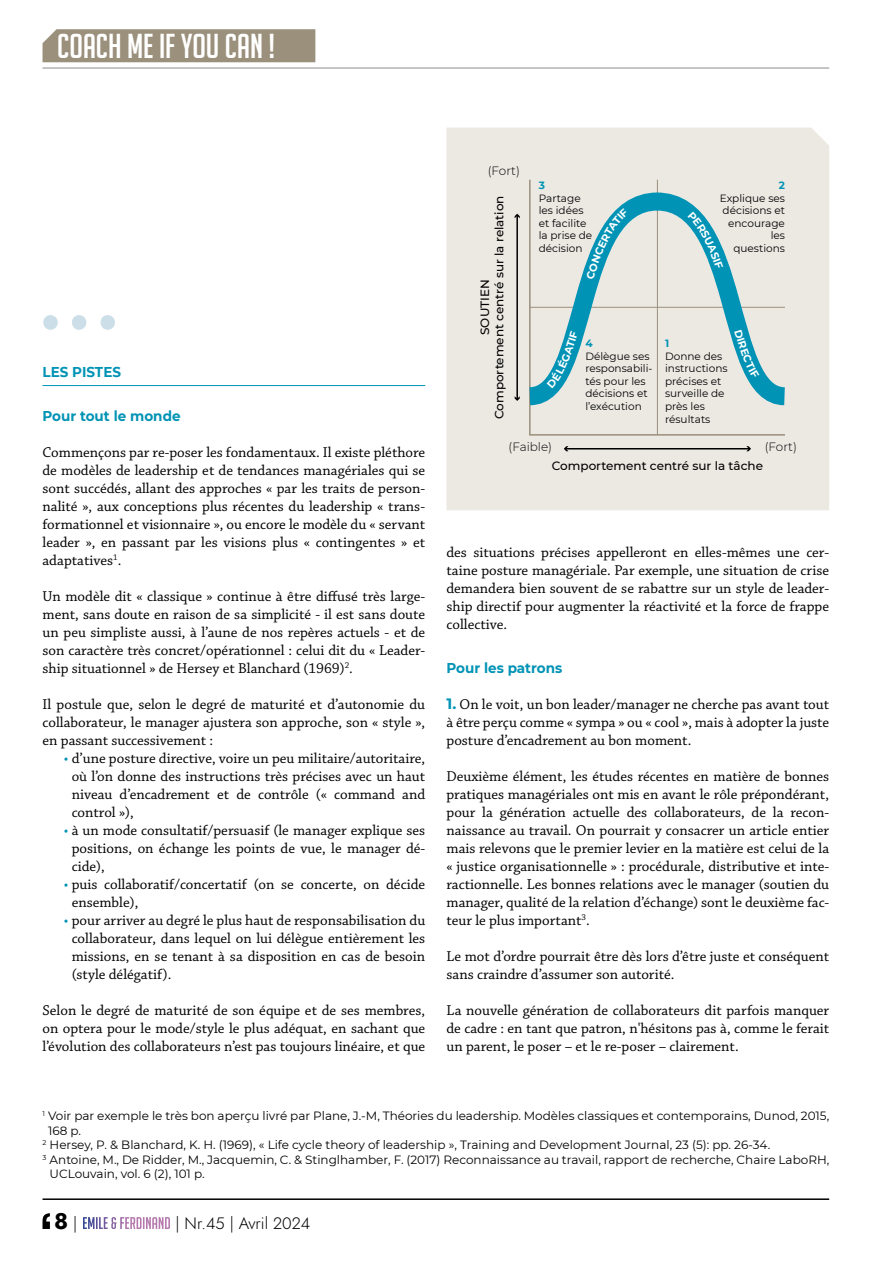
<style>
.page{position:relative;width:893px;height:1263px;background:#fff}
.page>*{position:absolute;margin:0;border:0;box-sizing:border-box;transform-origin:0 0}
.t1{font:135px "Montserrat";color:#ccdee8}
.t2{font:33.75px "Big Noodle Titling";color:#fff}
.t3{font:16.5px "Jost";color:#000}
.t4{font:15px/18px "Chaparral Pro";color:#000;text-align:justify}
.t5{font:700 14.25px "Montserrat";color:#0193b5;scale:.95 1}
.t6{font:12px "Montserrat";color:#000}
.t7{font:500 12px/14.4px "Montserrat";color:#000;text-align:center}
.t8{font:300 12px "Montserrat";color:#000}
.t9{font:10.5px/12.6px "Montserrat";color:#000}
.t10{font:700 10.5px "Montserrat";color:#0093b5}
.s1{color:#0193b5}
.s2{font-family:"Montserrat";font-weight:700;color:#0193b5}
.s3{font-weight:700;font-size:22.5px}
.s4{font-family:"Big Noodle Titling";color:#fff}
</style>
<div class="page">
<svg style="left:43px;top:1213px;width:7px;height:16px"></svg>
<hr style="left:43px;top:1198px;width:786px;height:2px;background:#000">
<hr style="left:43px;top:67px;width:786px;height:2px;background:#b1b3b4">
<hr style="left:43px;top:385px;width:382px;height:1px;background:#0193b5">
<div style="left:43px;top:29px;width:272px;height:33px;background:#9b907c"></div>
<div style="left:446px;top:128px;width:383px;height:382px;background:#ece9e3"></div>
<svg style="left:528px;top:178px;width:258px;height:258px;background:#e6e3dc"></svg>
<hr style="left:657px;top:180px;width:1px;height:255px;background:#9b907c">
<hr style="left:565px;top:448px;width:184px;height:1px;background:#000">
<svg style="left:564px;top:446px;width:4px;height:5px"></svg>
<svg style="left:746px;top:446px;width:5px;height:5px"></svg>
<svg style="left:512px;top:183px;width:290px;height:231px;background:#cbdcdb"></svg>
<h2 class="t2" style="left:57px;top:28px;width:219px">COACH ME IF YOU CAN !</h2>
<h1 class="t1" style="left:36px;top:188px;width:87px">...</h1>
<p class="t5" style="left:43px;top:361px;width:84px">LES PISTES</p>
<p class="t5" style="left:43px;top:406px;width:147px">Pour tout le monde</p>
<p class="t4" style="left:43px;top:444px;width:384px">Commençons par re-poser les fondamentaux. Il existe pléthore de modèles de leadership et de tendances managériales qui se sont succédés, allant des approches « par les traits de person&shy;nalité », aux conceptions plus récentes du leadership « trans&shy;formationnel et visionnaire », ou encore le modèle du « servant leader », en passant par les visions plus « contingentes » et adaptatives<sup>1</sup>.</p>
<p class="t4" style="left:43px;top:588px;width:384px">Un modèle dit « classique » continue à être diffusé très large&shy;ment, sans doute en raison de sa simplicité - il est sans doute un peu simpliste aussi, à l’aune de nos repères actuels - et de son caractère très concret/opérationnel : celui dit du « Leader&shy;ship situationnel » de Hersey et Blanchard (1969)<sup>2</sup>.</p>
<p class="t4" style="left:43px;top:696px;width:384px">Il postule que, selon le degré de maturité et d’autonomie du collaborateur, le manager ajustera son approche, son « style », en passant successivement :</p>
<p class="t4" style="left:72px;top:750px;width:355px;text-indent:-8px"><span class="s1">•</span> d’une posture directive, voire un peu militaire/autoritaire, où l’on donne des instructions très précises avec un haut niveau d’encadrement et de contrôle (« command and control »),</p>
<p class="t4" style="left:72px;top:822px;width:355px;text-indent:-8px"><span class="s1">•</span> à un mode consultatif/persuasif (le manager explique ses positions, on échange les points de vue, le manager dé&shy;cide),</p>
<p class="t4" style="left:72px;top:876px;width:355px;text-indent:-8px"><span class="s1">•</span> puis collaboratif/concertatif (on se concerte, on décide ensemble),</p>
<p class="t4" style="left:72px;top:912px;width:355px;text-indent:-8px"><span class="s1">•</span> pour arriver au degré le plus haut de responsabilisation du collaborateur, dans lequel on lui délègue entièrement les missions, en se tenant à sa disposition en cas de besoin (style délégatif).</p>
<p class="t4" style="left:43px;top:1002px;width:384px">Selon le degré de maturité de son équipe et de ses membres, on optera pour le mode/style le plus adéquat, en sachant que l’évolution des collaborateurs n’est pas toujours linéaire, et que</p>
<p class="t8" style="left:488px;top:162px;width:34px">(Fort)</p>
<p class="t7" style="left:477px;top:419px;width:225px;rotate:-90deg">SOUTIEN<br>Comportement centré sur la relation</p>
<p class="t8" style="left:509px;top:439px;width:45px">(Faible)</p>
<p class="t8" style="left:765px;top:439px;width:34px">(Fort)</p>
<p class="t7" style="left:552px;top:458px;width:213px">Comportement centré sur la tâche</p>
<p class="t10" style="left:779px;top:178px;width:8px">2</p>
<p class="t9" style="left:720px;top:191px;width:67px;text-align:right">Explique ses décisions et encourage les questions</p>
<p class="t10" style="left:539px;top:178px;width:8px">3</p>
<p class="t9" style="left:539px;top:191px;width:55px">Partage les idées et facilite la prise de décision</p>
<p class="t10" style="left:585px;top:336px;width:9px">4</p>
<p class="t9" style="left:585px;top:349px;width:69px">Délègue ses responsabili&shy;tés pour les décisions et l’exécution</p>
<p class="t10" style="left:665px;top:336px;width:6px">1</p>
<p class="t9" style="left:665px;top:349px;width:64px">Donne des instructions précises et surveille de près les résultats</p>
<p class="t4" style="left:446px;top:543px;width:384px">des situations précises appelleront en elles-mêmes une cer&shy;taine posture managériale. Par exemple, une situation de crise demandera bien souvent de se rabattre sur un style de leader&shy;ship directif pour augmenter la réactivité et la force de frappe collective.</p>
<p class="t5" style="left:446px;top:658px;width:123px">Pour les patrons</p>
<p class="t4" style="left:446px;top:696px;width:384px"><span class="s2">1.</span> On le voit, un bon leader/manager ne cherche pas avant tout à être perçu comme « sympa » ou « cool », mais à adopter la juste posture d’encadrement au bon moment.</p>
<p class="t4" style="left:446px;top:768px;width:384px">Deuxième élément, les études récentes en matière de bonnes pratiques managériales ont mis en avant le rôle prépondérant, pour la génération actuelle des collaborateurs, de la recon&shy;naissance au travail. On pourrait y consacrer un article entier mais relevons que le premier levier en la matière est celui de la « justice organisationnelle » : procédurale, distributive et inte&shy;ractionnelle. Les bonnes relations avec le manager (soutien du manager, qualité de la relation d’échange) sont le deuxième fac&shy;teur le plus important<sup>3</sup>.</p>
<p class="t4" style="left:446px;top:948px;width:384px">Le mot d’ordre pourrait être dès lors d’être juste et conséquent sans craindre d’assumer son autorité.</p>
<p class="t4" style="left:446px;top:1002px;width:384px">La nouvelle génération de collaborateurs dit parfois manquer de cadre : en tant que patron, n'hésitons pas à, comme le ferait un parent, le poser – et le re-poser – clairement.</p>
<p class="t6" style="left:43px;top:1108px;width:788px"><sup>1</sup> Voir par exemple le très bon aperçu livré par Plane, J.-M, Théories du leadership. Modèles classiques et contemporains, Dunod, 2015,</p>
<p class="t6" style="left:48px;top:1122px;width:34px">168 p.</p>
<p class="t6" style="left:43px;top:1136px;width:729px"><sup>2</sup> Hersey, P. &amp; Blanchard, K. H. (1969), « Life cycle theory of leadership », Training and Development Journal, 23 (5): pp. 26-34.</p>
<p class="t6" style="left:43px;top:1151px;width:788px"><sup>3</sup> Antoine, M., De Ridder, M., Jacquemin, C. &amp; Stinglhamber, F. (2017) Reconnaissance au travail, rapport de recherche, Chaire LaboRH,</p>
<p class="t6" style="left:50px;top:1165px;width:156px">UCLouvain, vol. 6 (2), 101 p.</p>
<p class="t3" style="left:54px;top:1212px;width:257px"><span class="s3">8</span> | <span class="s4">EMILE &amp; FERDINAND</span> | Nr.45 | Avril 2024</p>
</div>
